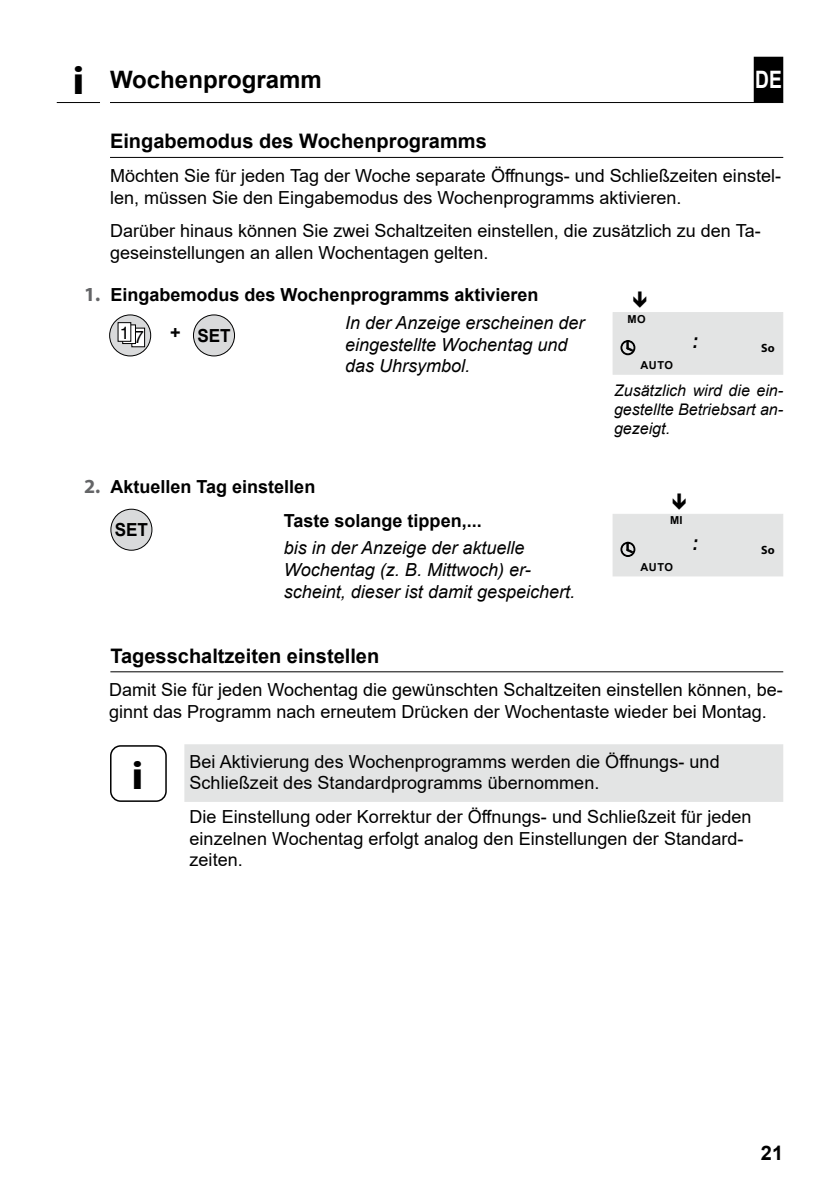
<style>
.page{position:relative;width:840px;height:1191px;background:#fff}
.page>*{position:absolute;margin:0;border:0;box-sizing:border-box;transform-origin:0 0}
.t1{font:700 40px "Myriad Pro";color:#000;scale:1.1 1}
.t2{font:700 24px "Arial";color:#000}
.t3{font:700 24px "Arial";color:#fff;scale:.8 1}
.t4{font:700 20px "Arial";color:#000}
.t5{font:18px/21.6px "Arial";color:#000}
.t6{font:italic 18px/21.6px "Arial";color:#000}
.t7{font:700 18px "Arial";color:#000}
.t8{font:700 18px "Arial";color:#000;scale:.95 1}
.t9{font:17.4px "Helvetica";color:#000}
.t10{font:italic 16px/19.2px "Arial";color:#000;text-align:justify}
.t11{font:700 12px "Myriad Pro";color:#000}
.t12{font:700 11px "Arial";letter-spacing:.045em;color:#000}
.s1{font-family:"Myriad Pro";font-size:40px}
.s2{font-family:"Myriad Pro";font-size:20px;color:#646567}
</style>
<div class="page">
<hr style="left:110px;top:157px;width:672px;height:1px;background:#000">
<svg style="left:110px;top:315px;width:41px;height:41px"></svg>
<div style="left:109px;top:314px;width:42px;height:42px;border:1px solid #000;border-radius:50%"></div>
<div style="left:131px;top:328px;width:14px;height:19px;background:#fff;border:1px solid #000"></div>
<svg style="left:122px;top:325px;width:14px;height:19px"></svg>
<div style="left:118px;top:322px;width:13px;height:19px;background:#fff"></div>
<div style="left:193px;top:315px;width:41px;height:41px;background:#d9dadb;border-radius:50%"></div>
<div style="left:193px;top:314px;width:42px;height:42px;border:1px solid #000;border-radius:50%"></div>
<div style="left:111px;top:509px;width:41px;height:41px;background:#d9dadb;border-radius:50%"></div>
<div style="left:110px;top:509px;width:42px;height:42px;border:1px solid #000;border-radius:50%"></div>
<div style="left:184px;top:744px;width:598px;height:58px;background:#e3e4e4"></div>
<div style="left:110px;top:745px;width:57px;height:57px;border:2px solid #000;border-radius:10px"></div>
<hr style="left:110px;top:671px;width:672px;height:1px;background:#000">
<div style="left:612px;top:312px;width:170px;height:63px;background:#e3e4e4"></div>
<svg style="left:620px;top:340px;width:14px;height:15px"></svg>
<div style="left:612px;top:514px;width:170px;height:62px;background:#e3e4e4"></div>
<svg style="left:620px;top:542px;width:14px;height:14px"></svg>
<div style="left:754px;top:58px;width:27px;height:43px;background:#000"></div>
<div style="left:753px;top:57px;width:29px;height:45px;border:2px solid #000"></div>
<hr style="left:110px;top:102px;width:672px;height:1px;background:#000">
<hr style="left:57px;top:102px;width:43px;height:1px;background:#000">
<h2 class="t2" style="left:72px;top:63px;width:251px"><span class="s1">i</span> Wochenprogramm</h2>
<p class="t4" style="left:110px;top:127px;width:378px">Eingabemodus des Wochenprogramms</p>
<p class="t5" style="left:110px;top:165px;width:672px">Möchten Sie für jeden Tag der Woche separate Öffnungs- und Schließzeiten einstel&shy;len, müssen Sie den Eingabemodus des Wochenprogramms aktivieren.</p>
<p class="t5" style="left:110px;top:220px;width:652px">Darüber hinaus können Sie zwei Schaltzeiten einstellen, die zusätzlich zu den Ta&shy;geseinstellungen an allen Wochentagen gelten.</p>
<h2 class="t3" style="left:754px;top:63px;width:35px">DE</h2>
<p class="t7" style="left:84px;top:282px;width:455px"><span class="s2">1.</span> Eingabemodus des Wochenprogramms aktivieren</p>
<p class="t9" style="left:120px;top:325px;width:26px">1 7</p>
<p class="t7" style="left:170px;top:323px;width:62px">+ SET</p>
<p class="t6" style="left:345px;top:312px;width:241px">In der Anzeige erscheinen der eingestellte Wochentag und das Uhrsymbol.</p>
<p class="t7" style="left:84px;top:474px;width:232px"><span class="s2">2.</span> Aktuellen Tag einstellen</p>
<p class="t8" style="left:115px;top:517px;width:37px">SET</p>
<p class="t7" style="left:283px;top:507px;width:199px">Taste solange tippen,...</p>
<p class="t6" style="left:283px;top:537px;width:293px">bis in der Anzeige der aktuelle<br>Wochentag (z. B. Mittwoch) er&shy;scheint, dieser ist damit gespeichert.</p>
<p class="t12" style="left:640px;top:357px;width:34px">AUTO</p>
<p class="t11" style="left:760px;top:341px;width:15px">So</p>
<p class="t10" style="left:613px;top:381px;width:171px">Zusätzlich wird die ein&shy;gestellte Betriebsart an&shy;gezeigt.</p>
<p class="t12" style="left:640px;top:559px;width:34px">AUTO</p>
<p class="t11" style="left:760px;top:543px;width:15px">So</p>
<p class="t4" style="left:110px;top:641px;width:270px">Tagesschaltzeiten einstellen</p>
<p class="t5" style="left:109px;top:679px;width:675px">Damit Sie für jeden Wochentag die gewünschten Schaltzeiten einstellen können, be&shy;ginnt das Programm nach erneutem Drücken der Wochentaste wieder bei Montag.</p>
<h1 class="t1" style="left:131px;top:752px;width:12px">i</h1>
<p class="t5" style="left:189px;top:750px;width:531px">Bei Aktivierung des Wochenprogramms werden die Öffnungs- und<br>Schließzeit des Standardprogramms übernommen.</p>
<p class="t5" style="left:189px;top:805px;width:563px">Die Einstellung oder Korrektur der Öffnungs- und Schließzeit für jeden einzelnen Wochentag erfolgt analog den Einstellungen der Standard&shy;zeiten.</p>
<p class="t4" style="left:760px;top:1139px;width:24px">21</p>
</div>
